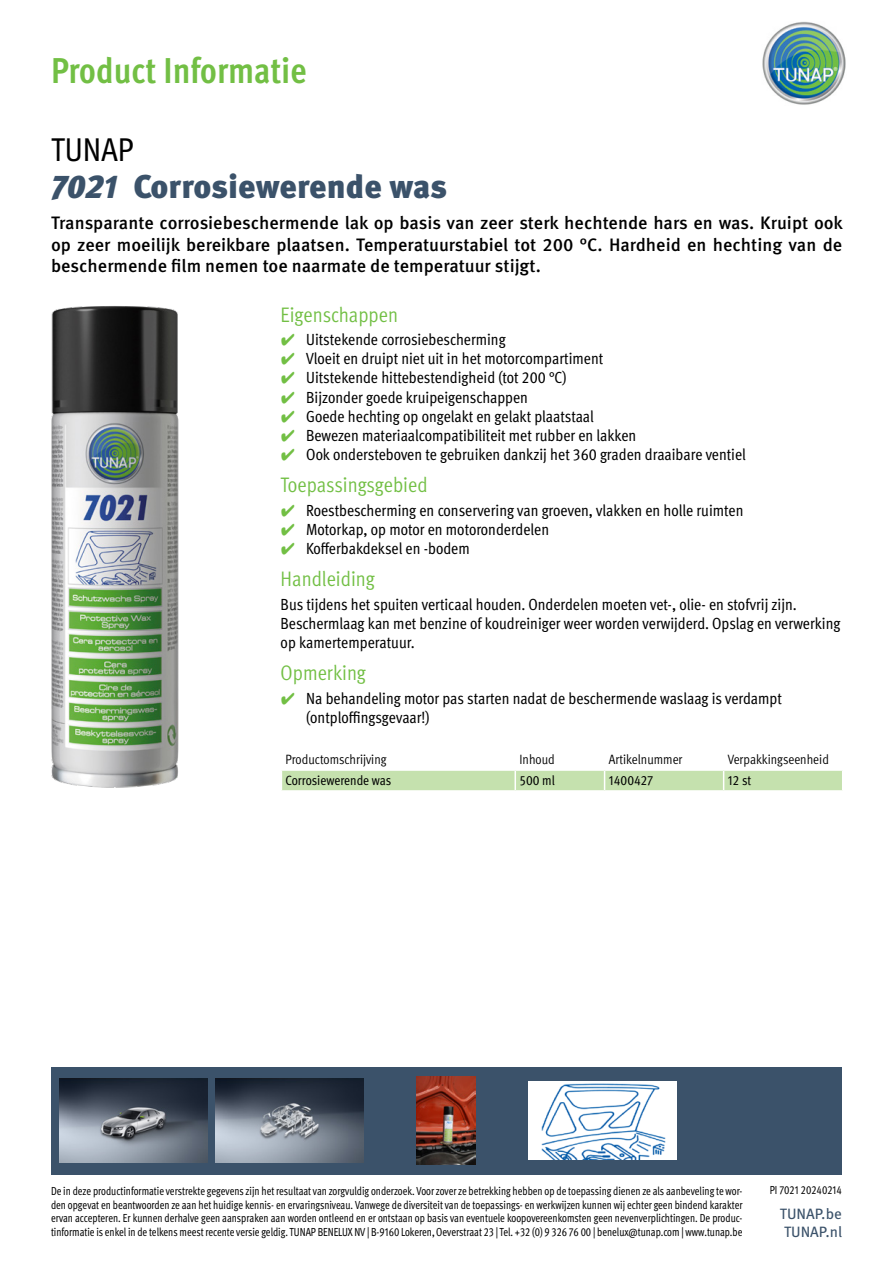
<style>
.page{position:relative;width:893px;height:1263px;background:#fff}
.page>*{position:absolute;margin:0;border:0;box-sizing:border-box;transform-origin:0 0}
.t1{font:700 condensed 36px "Meta Pro";color:#72bf44}
.t2{font:900 33px "Meta Pro";letter-spacing:-.005em;color:#3b526a}
.t3{font:condensed 33px "Meta Pro";color:#000}
.t4{font:condensed 21px "Meta Pro";color:#72bf44}
.t5{font:500 18px/21.6px "Meta Pro";color:#000;text-align:justify}
.t6{font:condensed 16.2px/19px "Meta Pro";color:#000}
.t7{font:15px/18px "Meta Pro";color:#3b526a}
.t8{font:condensed 13.5px "Meta Pro";color:#000}
.t9{font:condensed 13.5px "Meta Pro";color:#000}
.t10{font:condensed 11.7px/13.5px "Meta Pro";color:#000;text-align:justify;scale:.91 1}
.t11{font:condensed 11.7px "Meta Pro";color:#000;scale:.92 1}
.s1{font-style:italic}
.s2{font-family:"Wuerth Global";font-stretch:normal;color:#72bf44}
</style>
<div class="page">
<img style="left:762px;top:21px;width:84px;height:84px">
<div style="left:51px;top:1068px;width:790px;height:107px;background:#3b526a"></div>
<img style="left:59px;top:1079px;width:148px;height:83px">
<img style="left:216px;top:1079px;width:148px;height:83px">
<img style="left:417px;top:1076px;width:59px;height:89px">
<img style="left:529px;top:1082px;width:148px;height:77px">
<img style="left:51px;top:306px;width:128px;height:482px">
<svg style="left:282px;top:770px;width:560px;height:21px;background:#c9e3b4"></svg>
<hr style="left:724px;top:790px;width:119px;height:2px;background:#fff">
<h1 class="t1" style="left:51px;top:43px;width:257px">Product Informatie</h1>
<h2 class="t3" style="left:51px;top:125px;width:84px">TUNAP</h2>
<h2 class="t2" style="left:51px;top:161px;width:398px"><span class="s1">7021</span> Corrosiewerende was</h2>
<p class="t5" style="left:51px;top:211px;width:793px">Transparante corrosiebeschermende lak op basis van zeer sterk hechtende hars en was. Kruipt ook op zeer moeilijk bereikbare plaatsen. Temperatuurstabiel tot 200 °C. Hardheid en hechting van de beschermende film nemen toe naarmate de temperatuur stijgt.</p>
<p class="t4" style="left:281px;top:299px;width:119px">Eigenschappen</p>
<p class="t6" style="left:281px;top:329px;width:227px"><span class="s2">✔</span> Uitstekende corrosiebescherming</p>
<p class="t6" style="left:281px;top:348px;width:324px"><span class="s2">✔</span> Vloeit en druipt niet uit in het motorcompartiment</p>
<p class="t6" style="left:281px;top:367px;width:287px"><span class="s2">✔</span> Uitstekende hittebestendigheid (tot 200 °C)</p>
<p class="t6" style="left:281px;top:386px;width:249px"><span class="s2">✔</span> Bijzonder goede kruipeigenschappen</p>
<p class="t6" style="left:281px;top:405px;width:315px"><span class="s2">✔</span> Goede hechting op ongelakt en gelakt plaatstaal</p>
<p class="t6" style="left:281px;top:424px;width:357px"><span class="s2">✔</span> Bewezen materiaalcompatibiliteit met rubber en lakken</p>
<p class="t6" style="left:281px;top:443px;width:467px"><span class="s2">✔</span> Ook ondersteboven te gebruiken dankzij het 360 graden draaibare ventiel</p>
<p class="t4" style="left:281px;top:470px;width:149px">Toepassingsgebied</p>
<p class="t6" style="left:281px;top:499px;width:464px"><span class="s2">✔</span> Roestbescherming en conservering van groeven, vlakken en holle ruimten</p>
<p class="t6" style="left:281px;top:518px;width:270px"><span class="s2">✔</span> Motorkap, op motor en motoronderdelen</p>
<p class="t6" style="left:281px;top:537px;width:191px"><span class="s2">✔</span> Kofferbakdeksel en -bodem</p>
<p class="t4" style="left:281px;top:564px;width:96px">Handleiding</p>
<p class="t6" style="left:281px;top:593px;width:561px">Bus tijdens het spuiten verticaal houden. Onderdelen moeten vet-, olie- en stofvrij zijn.<br>Beschermlaag kan met benzine of koudreiniger weer worden verwijderd. Opslag en verwerking op kamertemperatuur.</p>
<p class="t4" style="left:281px;top:658px;width:87px">Opmerking</p>
<p class="t6" style="left:306px;top:687px;width:477px;text-indent:-26px"><span class="s2">✔</span> Na behandeling motor pas starten nadat de beschermende waslaag is verdampt (ontploffingsgevaar!)</p>
<p class="t8" style="left:286px;top:749px;width:102px">Productomschrijving</p>
<p class="t8" style="left:519px;top:749px;width:37px">Inhoud</p>
<p class="t8" style="left:609px;top:749px;width:75px">Artikelnummer</p>
<p class="t8" style="left:728px;top:749px;width:103px">Verpakkingseenheid</p>
<p class="t9" style="left:286px;top:770px;width:107px">Corrosiewerende was</p>
<p class="t9" style="left:519px;top:770px;width:37px">500 ml</p>
<p class="t9" style="left:609px;top:770px;width:46px">1400427</p>
<p class="t9" style="left:728px;top:770px;width:25px">12 st</p>
<p class="t10" style="left:51px;top:1184px;width:761px">De in deze productinformatie verstrekte gegevens zijn het resultaat van zorgvuldig onderzoek. Voor zover ze betrekking hebben op de toepassing dienen ze als aanbeveling te wor&shy;den opgevat en beantwoorden ze aan het huidige kennis- en ervaringsniveau. Vanwege de diversiteit van de toepassings- en werkwijzen kunnen wij echter geen bindend karakter ervan accepteren. Er kunnen derhalve geen aanspraken aan worden ontleend en er ontstaan op basis van eventuele koopovereenkomsten geen nevenverplichtingen. De produc&shy;tinformatie is enkel in de telkens meest recente versie geldig. TUNAP BENELUX NV | B-9160 Lokeren, Oeverstraat 23 | Tel. +32 (0) 9 326 76 00 | benelux@tunap.com | www.tunap.be</p>
<p class="t11" style="left:770px;top:1181px;width:80px">PI 7021 20240214</p>
<p class="t7" style="left:780px;top:1203px;width:64px">TUNAP.be<br>TUNAP.nl</p>
</div>
